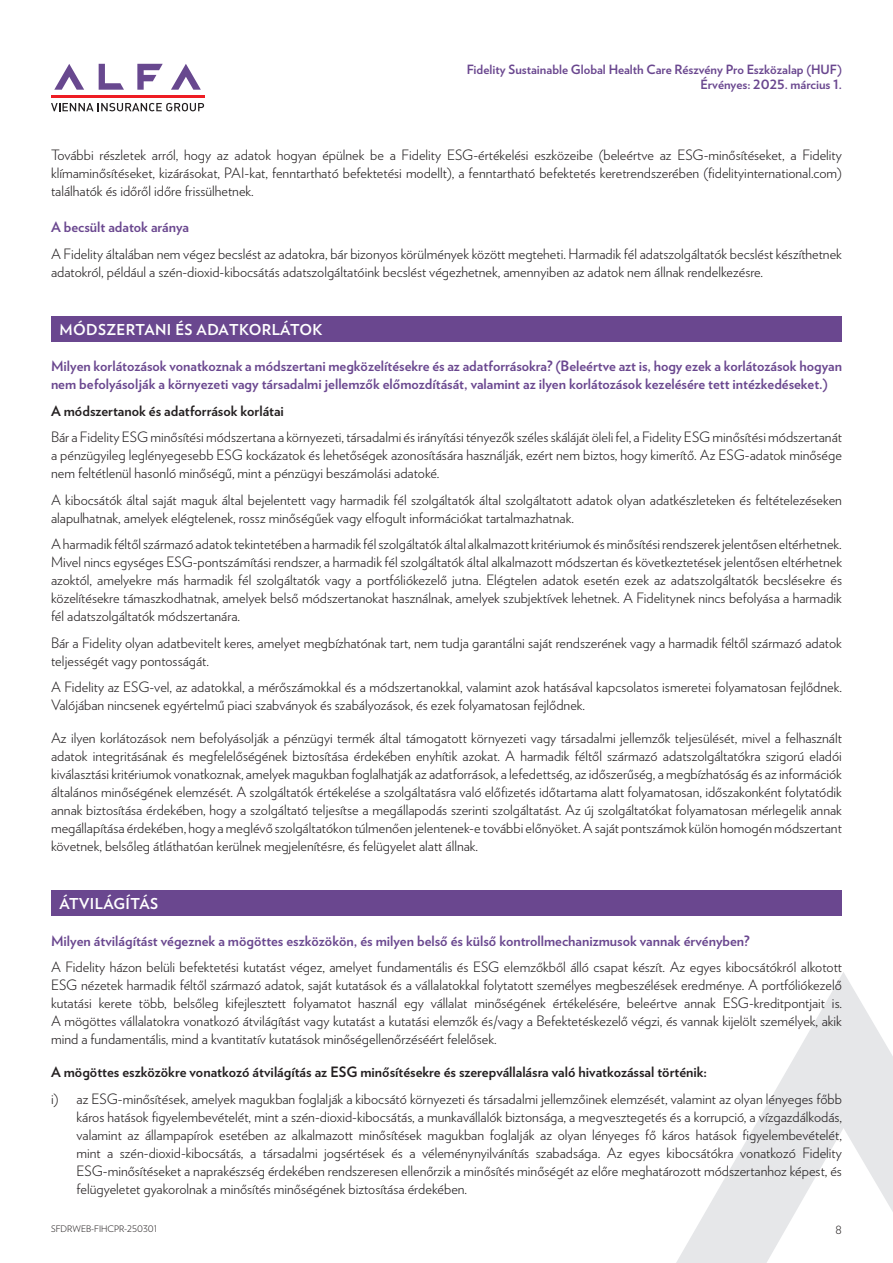
<style>
.page{position:relative;width:893px;height:1263px;background:#fff}
.page>*{position:absolute;margin:0;border:0;box-sizing:border-box;transform-origin:0 0}
.t1{font:700 15px "Verlag";letter-spacing:.025em;color:#fff}
.t2{font:300 14.25px/18px "Verlag";color:#231f20;text-align:justify}
.t3{font:700 14.25px/18px "Verlag";color:#6a478f}
.t4{font:700 14.25px "Verlag";color:#231f20}
.t5{font:700 12.75px/15px "Verlag";color:#6a478f;text-align:right}
.t6{font:300 11.25px "Verlag";color:#231f20}
.t7{font:300 9px "Verlag";color:#231f20}
</style>
<div class="page">
<svg style="left:171px;top:64px;width:30px;height:26px"></svg>
<svg style="left:137px;top:64px;width:26px;height:26px"></svg>
<svg style="left:99px;top:64px;width:25px;height:26px"></svg>
<svg style="left:54px;top:64px;width:30px;height:26px"></svg>
<hr style="left:51px;top:95px;width:153px;height:3px;background:#ee1d23">
<svg style="left:51px;top:103px;width:153px;height:8px"></svg>
<svg style="left:676px;top:972px;width:217px;height:291px"></svg>
<div style="left:51px;top:316px;width:791px;height:25px;background:#6a478f"></div>
<div style="left:51px;top:890px;width:791px;height:26px;background:#6a478f"></div>
<p class="t5" style="left:467px;top:61px;width:377px">Fidelity Sustainable Global Health Care Részvény Pro Eszközalap (HUF)<br>Érvényes: 2025. március 1.</p>
<p class="t2" style="left:51px;top:145px;width:792px">További részletek arról, hogy az adatok hogyan épülnek be a Fidelity ESG-értékelési eszközeibe (beleértve az ESG-minősítéseket, a Fidelity klímaminősítéseket, kizárásokat, PAI-kat, fenntartható befektetési modellt), a fenntartható befektetés keretrendszerében (fidelityinternational.com) találhatók és időről időre frissülhetnek.</p>
<p class="t3" style="left:51px;top:217px;width:140px">A becsült adatok aránya</p>
<p class="t2" style="left:51px;top:244px;width:792px">A Fidelity általában nem végez becslést az adatokra, bár bizonyos körülmények között megteheti. Harmadik fél adatszolgáltatók becslést készíthetnek adatokról, például a szén-dioxid-kibocsátás adatszolgáltatóink becslést végezhetnek, amennyiben az adatok nem állnak rendelkezésre.</p>
<p class="t1" style="left:60px;top:317px;width:265px">MÓDSZERTANI ÉS ADATKORLÁTOK</p>
<p class="t3" style="left:51px;top:356px;width:792px">Milyen korlátozások vonatkoznak a módszertani megközelítésekre és az adatforrásokra? (Beleértve azt is, hogy ezek a korlátozások hogyan nem befolyásolják a környezeti vagy társadalmi jellemzők előmozdítását, valamint az ilyen korlátozások kezelésére tett intézkedéseket.)</p>
<p class="t4" style="left:51px;top:399px;width:234px">A módszertanok és adatforrások korlátai</p>
<p class="t2" style="left:51px;top:427px;width:792px">Bár a Fidelity ESG minősítési módszertana a környezeti, társadalmi és irányítási tényezők széles skáláját öleli fel, a Fidelity ESG minősítési módszertanát a pénzügyileg leglényegesebb ESG kockázatok és lehetőségek azonosítására használják, ezért nem biztos, hogy kimerítő. Az ESG-adatok minősége nem feltétlenül hasonló minőségű, mint a pénzügyi beszámolási adatoké.</p>
<p class="t2" style="left:51px;top:490px;width:792px">A kibocsátók által saját maguk által bejelentett vagy harmadik fél szolgáltatók által szolgáltatott adatok olyan adatkészleteken és feltételezéseken alapulhatnak, amelyek elégtelenek, rossz minőségűek vagy elfogult információkat tartalmazhatnak.</p>
<p class="t2" style="left:51px;top:534px;width:792px">A harmadik féltől származó adatok tekintetében a harmadik fél szolgáltatók által alkalmazott kritériumok és minősítési rendszerek jelentősen eltérhetnek.<br>Mivel nincs egységes ESG-pontszámítási rendszer, a harmadik fél szolgáltatók által alkalmazott módszertan és következtetések jelentősen eltérhetnek azoktól, amelyekre más harmadik fél szolgáltatók vagy a portfóliókezelő jutna. Elégtelen adatok esetén ezek az adatszolgáltatók becslésekre és közelítésekre támaszkodhatnak, amelyek belső módszertanokat használnak, amelyek szubjektívek lehetnek. A Fidelitynek nincs befolyása a harmadik fél adatszolgáltatók módszertanára.</p>
<p class="t2" style="left:51px;top:633px;width:792px">Bár a Fidelity olyan adatbevitelt keres, amelyet megbízhatónak tart, nem tudja garantálni saját rendszerének vagy a harmadik féltől származó adatok teljességét vagy pontosságát.</p>
<p class="t2" style="left:51px;top:677px;width:792px">A Fidelity az ESG-vel, az adatokkal, a mérőszámokkal és a módszertanokkal, valamint azok hatásával kapcsolatos ismeretei folyamatosan fejlődnek.<br>Valójában nincsenek egyértelmű piaci szabványok és szabályozások, és ezek folyamatosan fejlődnek.</p>
<p class="t2" style="left:51px;top:728px;width:792px">Az ilyen korlátozások nem befolyásolják a pénzügyi termék által támogatott környezeti vagy társadalmi jellemzők teljesülését, mivel a felhasznált adatok integritásának és megfelelőségének biztosítása érdekében enyhítik azokat. A harmadik féltől származó adatszolgáltatókra szigorú eladói kiválasztási kritériumok vonatkoznak, amelyek magukban foglalhatják az adatforrások, a lefedettség, az időszerűség, a megbízhatóság és az információk általános minőségének elemzését. A szolgáltatók értékelése a szolgáltatásra való előfizetés időtartama alatt folyamatosan, időszakonként folytatódik annak biztosítása érdekében, hogy a szolgáltató teljesítse a megállapodás szerinti szolgáltatást. Az új szolgáltatókat folyamatosan mérlegelik annak megállapítása érdekében, hogy a meglévő szolgáltatókon túlmenően jelentenek-e további előnyöket. A saját pontszámok külön homogén módszertant követnek, belsőleg átláthatóan kerülnek megjelenítésre, és felügyelet alatt állnak.</p>
<p class="t1" style="left:60px;top:892px;width:100px">ÁTVILÁGÍTÁS</p>
<p class="t3" style="left:51px;top:931px;width:700px">Milyen átvilágítást végeznek a mögöttes eszközökön, és milyen belső és külső kontrollmechanizmusok vannak érvényben?</p>
<p class="t2" style="left:51px;top:957px;width:792px">A Fidelity házon belüli befektetési kutatást végez, amelyet fundamentális és ESG elemzőkből álló csapat készít. Az egyes kibocsátókról alkotott ESG nézetek harmadik féltől származó adatok, saját kutatások és a vállalatokkal folytatott személyes megbeszélések eredménye. A portfóliókezelő kutatási kerete több, belsőleg kifejlesztett folyamatot használ egy vállalat minőségének értékelésére, beleértve annak ESG-kreditpontjait is.<br>A mögöttes vállalatokra vonatkozó átvilágítást vagy kutatást a kutatási elemzők és/vagy a Befektetéskezelő végzi, és vannak kijelölt személyek, akik mind a fundamentális, mind a kvantitatív kutatások minőségellenőrzéséért felelősek.</p>
<p class="t4" style="left:51px;top:1061px;width:658px">A mögöttes eszközökre vonatkozó átvilágítás az ESG minősítésekre és szerepvállalásra való hivatkozással történik:</p>
<p class="t2" style="left:77px;top:1089px;width:767px;text-indent:-26px">i) az ESG-minősítések, amelyek magukban foglalják a kibocsátó környezeti és társadalmi jellemzőinek elemzését, valamint az olyan lényeges főbb káros hatások figyelembevételét, mint a szén-dioxid-kibocsátás, a munkavállalók biztonsága, a megvesztegetés és a korrupció, a vízgazdálkodás, valamint az állampapírok esetében az alkalmazott minősítések magukban foglalják az olyan lényeges fő káros hatások figyelembevételét, mint a szén-dioxid-kibocsátás, a társadalmi jogsértések és a véleménynyilvánítás szabadsága. Az egyes kibocsátókra vonatkozó Fidelity ESG-minősítéseket a naprakészség érdekében rendszeresen ellenőrzik a minősítés minőségét az előre meghatározott módszertanhoz képest, és felügyeletet gyakorolnak a minősítés minőségének biztosítása érdekében.</p>
<p class="t7" style="left:51px;top:1222px;width:108px">SFDRWEB-FIHCPR-250301</p>
<p class="t6" style="left:836px;top:1221px;width:8px">8</p>
</div>
